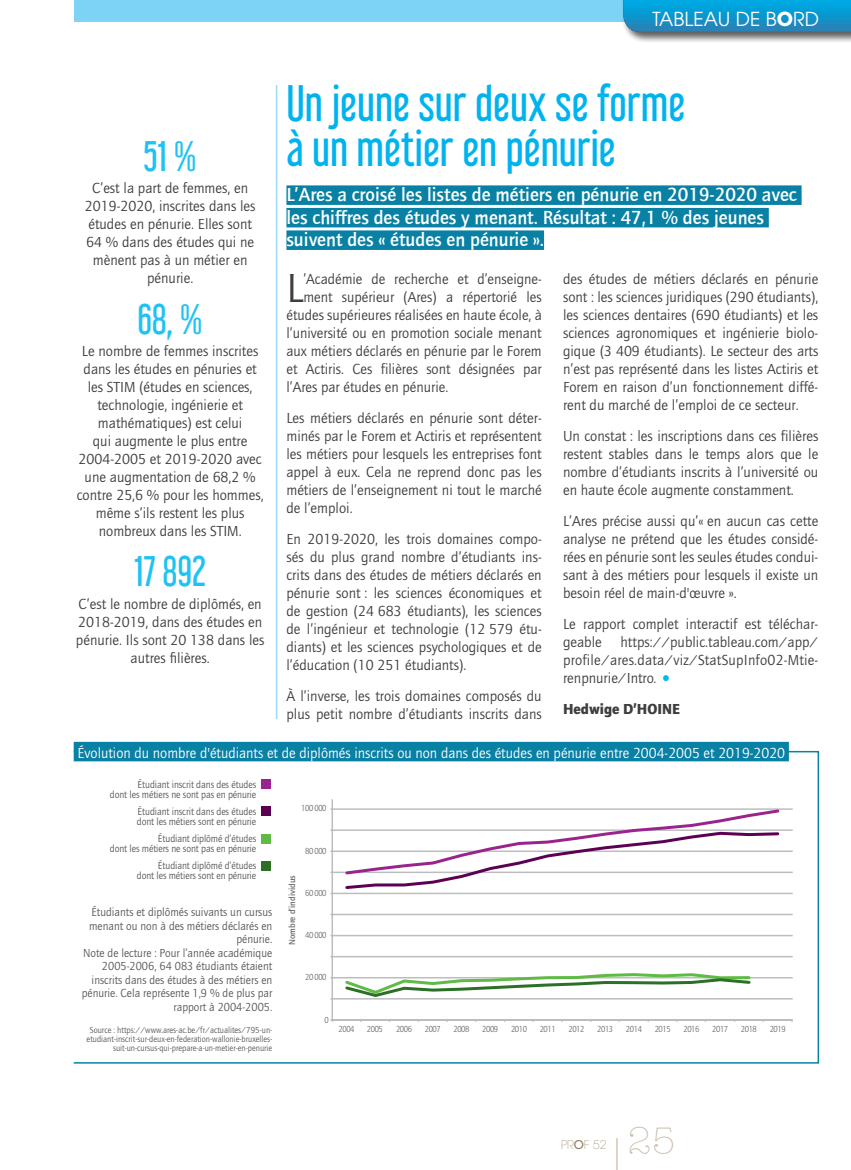
<style>
.page{position:relative;width:851px;height:1170px;background:#fff}
.page>*{position:absolute;margin:0;border:0;box-sizing:border-box;transform-origin:0 0}
.t1{font:45px/45px "Libel Suit Rg";color:#00b3ef}
.t2{font:42px "Quay Sans";color:#3e3e3f}
.t3{font:37.5px "Libel Suit Rg";color:#21c2f3}
.t4{font:300 37.5px "American Typewriter";color:#c7baa8}
.t5{font:500 19.5px/22.5px "Quay Sans";color:#fff}
.t6{font:19.2px "Avant Garde";color:#fff}
.t7{font:15px/18px "Quay Sans";color:#3e3e3f;text-align:justify}
.t8{font:15px "Quay Sans";color:#fff}
.t9{font:900 15px "Quay Sans";color:#3e3e3f}
.t10{font:12px/13.5px "Quay Sans";color:#57585a;text-align:right;scale:.95 1}
.t11{font:200 12px "Avant Garde";color:#938065}
.t12{font:10.5px/10.5px "Quay Sans";letter-spacing:-.01em;color:#57585a;text-align:right;scale:.95 1}
.t13{font:9px/9px "Quay Sans";color:#57585a;text-align:right;scale:.95 1}
.t14{font:9px "Quay Sans";letter-spacing:-.05em;color:#6c6d70;scale:.9 1}
.t15{font:500 9px "Quay Sans";color:#6c6d70}
.s1{font-weight:700}
.s2{font-style:italic}
.s3{font-family:"Minion Pro";font-size:22.5px;color:#00b9f1}
.s4{font-weight:500}
</style>
<div class="page">
<div style="left:286px;top:185px;width:515px;height:20px;background:#0881a5"></div>
<div style="left:286px;top:208px;width:482px;height:19px;background:#0881a5"></div>
<div style="left:286px;top:230px;width:258px;height:20px;background:#0881a5"></div>
<hr style="left:276px;top:85px;width:1px;height:634px;background:#99dbf8">
<div style="left:74px;top:741px;width:714px;height:20px;background:#0881a5"></div>
<hr style="left:332px;top:997px;width:459px;height:2px;background:#bcbdc0">
<hr style="left:332px;top:976px;width:459px;height:2px;background:#bcbdc0">
<hr style="left:332px;top:955px;width:459px;height:2px;background:#bcbdc0">
<hr style="left:332px;top:934px;width:459px;height:2px;background:#bcbdc0">
<hr style="left:332px;top:913px;width:459px;height:2px;background:#bcbdc0">
<hr style="left:332px;top:892px;width:459px;height:2px;background:#bcbdc0">
<hr style="left:332px;top:871px;width:459px;height:2px;background:#bcbdc0">
<hr style="left:332px;top:850px;width:459px;height:2px;background:#bcbdc0">
<hr style="left:332px;top:829px;width:459px;height:1px;background:#bcbdc0">
<hr style="left:332px;top:808px;width:459px;height:1px;background:#bcbdc0">
<svg style="left:330px;top:1019px;width:462px;height:2px"></svg>
<svg style="left:343px;top:808px;width:438px;height:81px"></svg>
<svg style="left:343px;top:973px;width:409px;height:25px"></svg>
<hr style="left:332px;top:1019px;width:459px;height:1px;background:#bcbdc0">
<hr style="left:331px;top:800px;width:2px;height:219px;background:#bcbdc0">
<div style="left:261px;top:779px;width:9px;height:9px;background:#99248e"></div>
<div style="left:261px;top:806px;width:9px;height:10px;background:#5c0053"></div>
<div style="left:261px;top:834px;width:9px;height:9px;background:#60bb46"></div>
<div style="left:261px;top:861px;width:9px;height:9px;background:#2b7025"></div>
<hr style="left:616px;top:1137px;width:1px;height:32px;background:#d2c7b7">
<div style="left:74px;top:0;width:776px;height:21px;background:#7cd3f6"></div>
<div style="left:620px;top:0;width:230px;height:44px;background:#231f20;opacity:.5"></div>
<svg style="left:623px;top:0;width:227px;height:32px;background:#1196cc"></svg>
<p class="t6" style="left:717px;top:8px;width:53px"><span class="s1">Ô</span>TÉ P</p>
<p class="t6" style="left:652px;top:8px;width:154px">TABLECAU DE BS <span class="s1">o</span>Y RD</p>
<h3 class="t3" style="left:144px;top:126px;width:55px">51%</h3>
<p class="t7" style="left:85px;top:180px;width:172px;text-align:center">C’est la part de femmes, en<br>2019‑2020, inscrites dans les études en pénurie. Elles sont<br>64 % dans des études qui ne mènent pas à un métier en pénurie.</p>
<h3 class="t3" style="left:137px;top:288px;width:67px">68, %</h3>
<p class="t7" style="left:77px;top:342px;width:188px;text-align:center">Le nombre de femmes inscrites dans les études en pénuries et les STIM (études en sciences, technologie, ingénierie et mathématiques) est celui<br>qui augmente le plus entre<br>2004‑2005 et 2019‑2020 avec une augmentation de 68,2 % contre 25,6 % pour les hommes, même s’ils restent les plus nombreux dans les STIM.</p>
<h3 class="t3" style="left:135px;top:541px;width:73px">17 892</h3>
<p class="t7" style="left:76px;top:595px;width:190px;text-align:center">C’est le nombre de diplômés, en<br>2018‑2019, dans des études en pénurie. Ils sont 20 138 dans les autres filières.</p>
<h1 class="t1" style="left:286px;top:76px;width:400px">Un jeune sur deux se forme à un métier en pénurie</h1>
<h3 class="t5" style="left:286px;top:184px;width:511px">L’Ares a croisé les listes de métiers en pénurie en 2019‑2020 avec les chiffres des études y menant. Résultat : 47,1 % des jeunes suivent des « études en pénurie ».</h3>
<h2 class="t2" style="left:286px;top:265px;width:18px">L</h2>
<p class="t7" style="left:303px;top:270px;width:240px">’Académie de recherche et d’enseigne-</p>
<p class="t7" style="left:303px;top:288px;width:240px">ment supérieur (Ares) a répertorié les</p>
<p class="t7" style="left:286px;top:306px;width:257px">études supérieures réalisées en haute école, à</p>
<p class="t7" style="left:286px;top:324px;width:257px">l’université ou en promotion sociale menant</p>
<p class="t7" style="left:286px;top:342px;width:257px">aux métiers déclarés en pénurie par le Forem</p>
<p class="t7" style="left:286px;top:360px;width:257px">et Actiris. Ces filières sont désignées par</p>
<p class="t7" style="left:286px;top:378px;width:163px">l’Ares par études en pénurie.</p>
<p class="t7" style="left:286px;top:409px;width:257px">Les métiers déclarés en pénurie sont déter&shy;minés par le Forem et Actiris et représentent les métiers pour lesquels les entreprises font appel à eux. Cela ne reprend donc pas les métiers de l’enseignement ni tout le marché de l’emploi.</p>
<p class="t7" style="left:286px;top:530px;width:257px">En 2019‑2020, les trois domaines compo&shy;sés du plus grand nombre d’étudiants ins&shy;crits dans des études de métiers déclarés en pénurie sont : les sciences économiques et de gestion (24 683 étudiants), les sciences de l’ingénieur et technologie (12 579 étu&shy;diants) et les sciences psychologiques et de l’éducation (10 251 étudiants).</p>
<p class="t7" style="left:286px;top:687px;width:257px">À l’inverse, les trois domaines composés du plus petit nombre d’étudiants inscrits dans</p>
<p class="t7" style="left:563px;top:270px;width:257px">des études de métiers déclarés en pénurie sont : les sciences juridiques (290 étudiants), les sciences dentaires (690 étudiants) et les sciences agronomiques et ingénierie biolo&shy;gique (3 409 étudiants). Le secteur des arts n’est pas représenté dans les listes Actiris et Forem en raison d’un fonctionnement diffé&shy;rent du marché de l’emploi de ce secteur.</p>
<p class="t7" style="left:563px;top:427px;width:257px">Un constat : les inscriptions dans ces filières restent stables dans le temps alors que le nombre d’étudiants inscrits à l’université ou en haute école augmente constamment.</p>
<p class="t7" style="left:563px;top:512px;width:257px">L’Ares précise aussi qu’« en aucun cas cette analyse ne prétend que les études considé&shy;rées en pénurie sont les seules études condui&shy;sant à des métiers pour lesquels il existe un besoin réel de main-d'œuvre ».</p>
<p class="t7" style="left:563px;top:615px;width:257px">Le rapport complet interactif est téléchar&shy;geable</p>
<p class="t7" style="left:563px;top:633px;width:257px;text-indent:57px">https://public.tableau.com/app/ profile/ares.data/viz/StatSupInfo02-Mtie&shy;renpnurie/Intro<span class="s2">.</span> <span class="s3">•</span></p>
<p class="t9" style="left:563px;top:699px;width:94px">Hedwige D’Hoine</p>
<p class="t8" style="left:77px;top:744px;width:709px">Évolution du nombre d'étudiants et de diplômés inscrits ou non dans des études en pénurie entre 2004-2005 et 2019-2020</p>
<p class="t12" style="left:110px;top:779px;width:155px">Étudiant inscrit dans des études<br>dont les métiers ne sont pas en pénurie</p>
<p class="t12" style="left:137px;top:806px;width:127px;text-align:left">Étudiant inscrit dans des études dont les métiers sont en pénurie</p>
<p class="t12" style="left:110px;top:833px;width:155px">Étudiant diplômé d’études<br>dont les métiers ne sont pas en pénurie</p>
<p class="t12" style="left:137px;top:860px;width:127px">Étudiant diplômé d’études<br>dont les métiers sont en pénurie</p>
<p class="t10" style="left:82px;top:905px;width:202px">Étudiants et diplômés suivants un cursus menant ou non à des métiers déclarés en pénurie.<br>Note de lecture : Pour l’année académique 2005-2006, 64 083 étudiants étaient inscrits dans des études à des métiers en pénurie. Cela représente 1,9 % de plus par rapport à 2004-2005.</p>
<p class="t13" style="left:87px;top:1025px;width:197px">Source : https://www.ares-ac.be/fr/actualites/795-un&shy;etudiant-inscrit-sur-deux-en-federation-wallonie-bruxelles&shy;suit-un-cursus-qui-prepare-a-un-metier-en-penurie</p>
<p class="t14" style="left:301px;top:803px;width:30px">100 000</p>
<p class="t14" style="left:305px;top:845px;width:25px">80 000</p>
<p class="t14" style="left:305px;top:887px;width:25px">60 000</p>
<p class="t14" style="left:305px;top:930px;width:25px">40 000</p>
<p class="t14" style="left:305px;top:972px;width:25px">20 000</p>
<p class="t15" style="left:287px;top:945px;width:71px;rotate:-90deg">Nombre d’individus</p>
<p class="t14" style="left:324px;top:1014px;width:6px">0</p>
<p class="t14" style="left:338px;top:1024px;width:19px">2004</p>
<p class="t14" style="left:367px;top:1024px;width:19px">2005</p>
<p class="t14" style="left:396px;top:1024px;width:19px">2006</p>
<p class="t14" style="left:424px;top:1024px;width:19px">2007</p>
<p class="t14" style="left:453px;top:1024px;width:19px">2008</p>
<p class="t14" style="left:482px;top:1024px;width:19px">2009</p>
<p class="t14" style="left:511px;top:1024px;width:19px">2010</p>
<p class="t14" style="left:539px;top:1024px;width:19px">2011</p>
<p class="t14" style="left:568px;top:1024px;width:19px">2012</p>
<p class="t14" style="left:597px;top:1024px;width:19px">2013</p>
<p class="t14" style="left:626px;top:1024px;width:19px">2014</p>
<p class="t14" style="left:654px;top:1024px;width:19px">2015</p>
<p class="t14" style="left:683px;top:1024px;width:19px">2016</p>
<p class="t14" style="left:712px;top:1024px;width:19px">2017</p>
<p class="t14" style="left:740px;top:1024px;width:19px">2018</p>
<p class="t14" style="left:769px;top:1024px;width:19px">2019</p>
<p class="t11" style="left:561px;top:1137px;width:47px">PR<span class="s4">O</span>F 52</p>
<h3 class="t4" style="left:627px;top:1119px;width:49px">25</h3>
</div>
